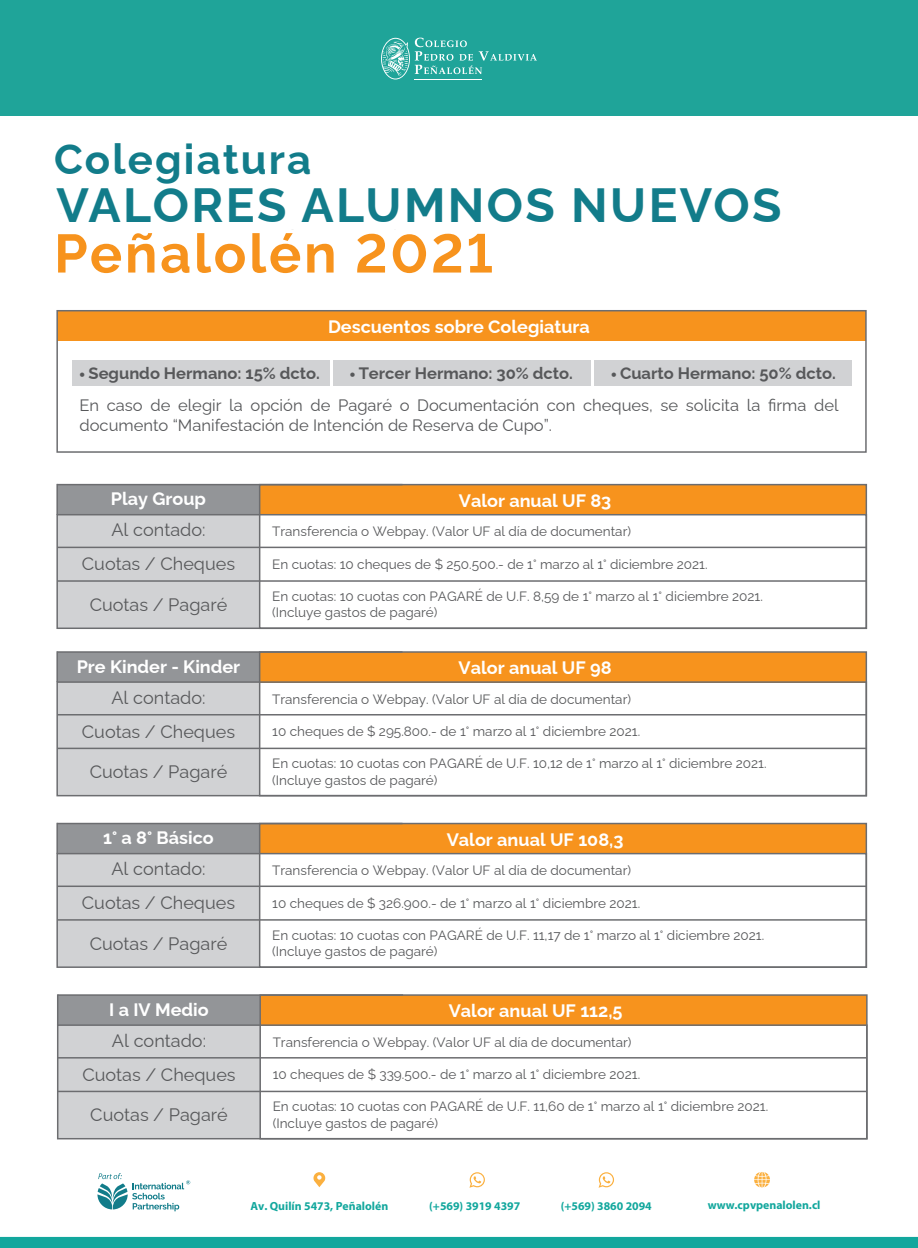
<style>
.page{position:relative;width:918px;height:1248px;background:#fff}
.page>*{position:absolute;margin:0;border:0;box-sizing:border-box;transform-origin:0 0}
.t1{font:700 54px "Raleway";letter-spacing:.05em;color:#f7931d}
.t2{font:700 48px "Raleway";letter-spacing:.05em;color:#127c8a}
.t3{font:700 42px "Raleway";letter-spacing:.05em;color:#127c8a}
.t4{font:18px/34px "Raleway";color:#57585a;text-align:center}
.t5{font:700 18px "Raleway";color:#fff}
.t6{font:16.5px/19.8px "Raleway";color:#57585a}
.t7{font:700 16.5px "Raleway";color:#57585a}
.t8{font:13.5px/16.5px "Raleway";color:#57585a}
.t9{font:700 11.85px "Myriad Pro";color:#12a79d}
.s1{font-family:"Myriad Pro"}
</style>
<div class="page">
<div style="left:0;top:1237px;width:918px;height:11px;background:#12a79d"></div>
<div style="left:0;top:0;width:918px;height:115px;background:#1fa499"></div>
<div style="left:57px;top:485px;width:203px;height:30px;background:#939598"></div>
<div style="left:260px;top:485px;width:606px;height:30px;background:#f7931d"></div>
<div style="left:57px;top:515px;width:203px;height:113px;background:#d1d2d4"></div>
<div style="left:56px;top:514px;width:811px;height:115px;border:2px solid #6c6d70"></div>
<div style="left:259px;top:484px;width:608px;height:145px;border:2px solid #6c6d70"></div>
<hr style="left:56px;top:484px;width:2px;height:31px;background:#6c6d70">
<hr style="left:57px;top:484px;width:346px;height:1px;background:#6c6d70">
<hr style="left:57px;top:547px;width:809px;height:1px;background:#6c6d70">
<hr style="left:57px;top:580px;width:809px;height:2px;background:#6c6d70">
<div style="left:57px;top:652px;width:203px;height:30px;background:#939598"></div>
<div style="left:260px;top:652px;width:606px;height:30px;background:#f7931d"></div>
<div style="left:57px;top:682px;width:203px;height:114px;background:#d1d2d4"></div>
<div style="left:56px;top:681px;width:811px;height:115px;border:2px solid #6c6d70"></div>
<div style="left:259px;top:651px;width:608px;height:145px;border:2px solid #6c6d70"></div>
<hr style="left:56px;top:651px;width:2px;height:31px;background:#6c6d70">
<hr style="left:57px;top:651px;width:346px;height:2px;background:#6c6d70">
<hr style="left:57px;top:714px;width:809px;height:2px;background:#6c6d70">
<hr style="left:57px;top:748px;width:809px;height:1px;background:#6c6d70">
<div style="left:57px;top:824px;width:203px;height:30px;background:#939598"></div>
<div style="left:260px;top:824px;width:606px;height:30px;background:#f7931d"></div>
<div style="left:57px;top:854px;width:203px;height:113px;background:#d1d2d4"></div>
<div style="left:56px;top:853px;width:811px;height:115px;border:2px solid #6c6d70"></div>
<div style="left:259px;top:823px;width:608px;height:145px;border:2px solid #6c6d70"></div>
<hr style="left:56px;top:823px;width:2px;height:31px;background:#6c6d70">
<hr style="left:57px;top:823px;width:346px;height:1px;background:#6c6d70">
<hr style="left:57px;top:886px;width:809px;height:1px;background:#6c6d70">
<hr style="left:57px;top:919px;width:809px;height:2px;background:#6c6d70">
<div style="left:58px;top:995px;width:202px;height:30px;background:#939598"></div>
<div style="left:260px;top:995px;width:607px;height:30px;background:#f7931d"></div>
<div style="left:58px;top:1025px;width:202px;height:114px;background:#d1d2d4"></div>
<div style="left:57px;top:1024px;width:811px;height:115px;border:2px solid #6c6d70"></div>
<div style="left:259px;top:994px;width:609px;height:145px;border:2px solid #6c6d70"></div>
<hr style="left:57px;top:994px;width:1px;height:31px;background:#6c6d70">
<hr style="left:58px;top:994px;width:345px;height:2px;background:#6c6d70">
<hr style="left:58px;top:1057px;width:809px;height:2px;background:#6c6d70">
<hr style="left:58px;top:1091px;width:809px;height:1px;background:#6c6d70">
<svg style="left:97px;top:1173px;width:93px;height:38px"></svg>
<svg style="left:754px;top:1172px;width:16px;height:15px"></svg>
<svg style="left:313px;top:1172px;width:12px;height:15px"></svg>
<svg style="left:599px;top:1172px;width:15px;height:16px"></svg>
<svg style="left:469px;top:1172px;width:16px;height:16px"></svg>
<svg style="left:381px;top:38px;width:156px;height:42px"></svg>
<hr style="left:415px;top:79px;width:67px;height:1px;background:#fff">
<div style="left:57px;top:311px;width:809px;height:30px;background:#f7931d"></div>
<div style="left:56px;top:310px;width:811px;height:143px;border:2px solid #6c6d70"></div>
<div style="left:72px;top:360px;width:257px;height:26px;background:#d1d2d4"></div>
<div style="left:334px;top:360px;width:257px;height:26px;background:#d1d2d4"></div>
<div style="left:595px;top:360px;width:257px;height:26px;background:#d1d2d4"></div>
<h3 class="t3" style="left:54px;top:126px;width:259px">Colegiatura</h3>
<h2 class="t2" style="left:57px;top:167px;width:726px">VALORES ALUMNOS NUEVOS</h2>
<h1 class="t1" style="left:54px;top:210px;width:440px">Peñalolén 2021</h1>
<h3 class="t5" style="left:328px;top:312px;width:263px">Descuentos sobre Colegiatura</h3>
<p class="t7" style="left:80px;top:360px;width:242px"><span class="s1">•</span> Segundo Hermano: 15% dcto.</p>
<p class="t7" style="left:350px;top:360px;width:225px"><span class="s1">•</span> Tercer Hermano: 30% dcto.</p>
<p class="t7" style="left:611px;top:360px;width:226px"><span class="s1">•</span> Cuarto Hermano: 50% dcto.</p>
<p class="t6" style="left:79px;top:394px;width:761px">En caso de elegir la opción de Pagaré o Documentación con cheques, se solicita la firma del documento “Manifestación de Intención de Reserva de Cupo”.</p>
<h3 class="t5" style="left:111px;top:485px;width:97px">Play Group</h3>
<h3 class="t5" style="left:459px;top:486px;width:154px">Valor anual UF 83</h3>
<h3 class="t4" style="left:82px;top:511px;width:155px">Al contado:<br>Cuotas / Cheques</h3>
<p class="t8" style="left:272px;top:522px;width:360px">Transferencia o Webpay. (Valor UF al día de documentar)</p>
<p class="t8" style="left:272px;top:554px;width:437px">En cuotas: 10 cheques de $ 250.500.- de 1° marzo al 1° diciembre 2021.</p>
<h3 class="t4" style="left:90px;top:585px;width:139px">Cuotas / Pagaré</h3>
<p class="t8" style="left:272px;top:586px;width:492px">En cuotas: 10 cuotas con PAGARÉ de U.F. 8,59 de 1° marzo al 1° diciembre 2021. (Incluye gastos de pagaré)</p>
<h3 class="t5" style="left:77px;top:652px;width:165px">Pre Kinder - Kinder</h3>
<h3 class="t5" style="left:459px;top:653px;width:155px">Valor anual UF 98</h3>
<h3 class="t4" style="left:82px;top:678px;width:155px">Al contado:<br>Cuotas / Cheques</h3>
<p class="t8" style="left:272px;top:689px;width:360px">Transferencia o Webpay. (Valor UF al día de documentar)</p>
<p class="t8" style="left:272px;top:722px;width:370px">10 cheques de $ 295.800.- de 1° marzo al 1° diciembre 2021.</p>
<h3 class="t4" style="left:90px;top:753px;width:139px">Cuotas / Pagaré</h3>
<p class="t8" style="left:272px;top:754px;width:496px">En cuotas: 10 cuotas con PAGARÉ de U.F. 10,12 de 1° marzo al 1° diciembre 2021. (Incluye gastos de pagaré)</p>
<h3 class="t5" style="left:103px;top:823px;width:112px">1° a 8° Básico</h3>
<h3 class="t5" style="left:447px;top:825px;width:178px">Valor anual UF 108,3</h3>
<h3 class="t4" style="left:82px;top:850px;width:155px">Al contado:<br>Cuotas / Cheques</h3>
<p class="t8" style="left:272px;top:861px;width:360px">Transferencia o Webpay. (Valor UF al día de documentar)</p>
<p class="t8" style="left:272px;top:893px;width:370px">10 cheques de $ 326.900.- de 1° marzo al 1° diciembre 2021.</p>
<h3 class="t4" style="left:90px;top:924px;width:139px">Cuotas / Pagaré</h3>
<p class="t8" style="left:272px;top:925px;width:494px">En cuotas: 10 cuotas con PAGARÉ de U.F. 11,17 de 1° marzo al 1° diciembre 2021. (Incluye gastos de pagaré)</p>
<h3 class="t5" style="left:109px;top:995px;width:101px">I a IV Medio</h3>
<h3 class="t5" style="left:449px;top:996px;width:175px">Valor anual UF 112,5</h3>
<h3 class="t4" style="left:82px;top:1021px;width:155px">Al contado:<br>Cuotas / Cheques</h3>
<p class="t8" style="left:273px;top:1032px;width:360px">Transferencia o Webpay. (Valor UF al día de documentar)</p>
<p class="t8" style="left:273px;top:1065px;width:369px">10 cheques de $ 339.500.- de 1° marzo al 1° diciembre 2021.</p>
<h3 class="t4" style="left:90px;top:1096px;width:139px">Cuotas / Pagaré</h3>
<p class="t8" style="left:273px;top:1097px;width:497px">En cuotas: 10 cuotas con PAGARÉ de U.F. 11,60 de 1° marzo al 1° diciembre 2021. (Incluye gastos de pagaré)</p>
<p class="t9" style="left:250px;top:1199px;width:139px">Av. Quilín 5473, Peñalolén</p>
<p class="t9" style="left:429px;top:1199px;width:92px">(+569) 3919 4397</p>
<p class="t9" style="left:561px;top:1199px;width:92px">(+569) 3860 2094</p>
<p class="t9" style="left:708px;top:1198px;width:114px">www.cpvpenalolen.cl</p>
</div>
